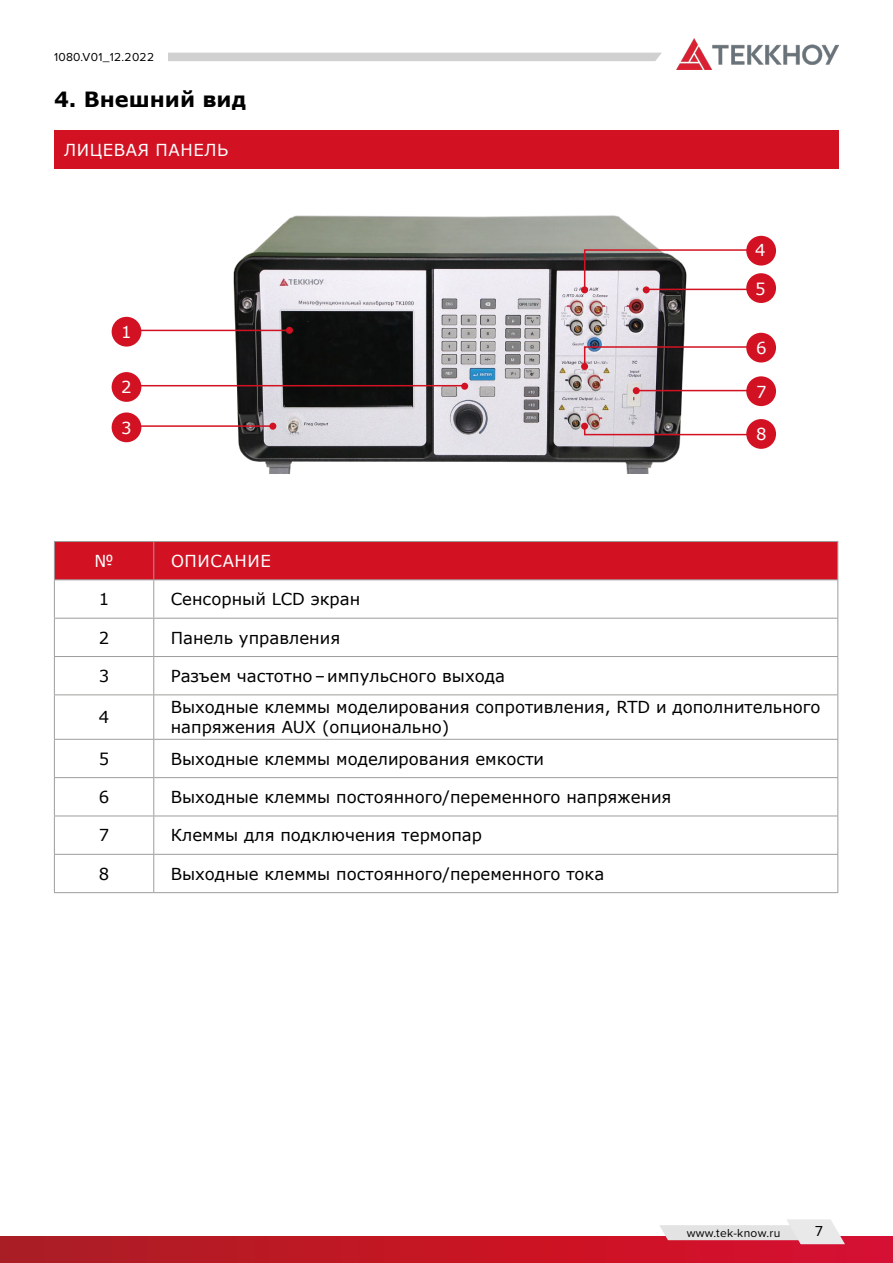
<style>
.page{position:relative;width:893px;height:1263px;background:#fff}
.page>*{position:absolute;margin:0;border:0;box-sizing:border-box;transform-origin:0 0}
.t1{font:700 21px "Verdana";color:#000}
.t2{font:16.5px/19.8px "Verdana";color:#000}
.t3{font:16.5px "Verdana";letter-spacing:.035em;color:#fff}
.t4{font:15px "Proxima Nova";color:#000}
.t5{font:12px "Proxima Nova";letter-spacing:.025em;color:#000}
</style>
<div class="page">
<div style="left:0;top:1237px;width:893px;height:26px;background:linear-gradient(to right,#ac1d21,#db0e2d)"></div>
<svg style="left:659px;top:1219px;width:186px;height:25px"></svg>
<div style="left:168px;top:53px;width:494px;height:8px;background:#d0d0d0"></div>
<img style="left:676px;top:38px;width:163px;height:32px">
<div style="left:54px;top:130px;width:785px;height:39px;background:#d21223"></div>
<img style="left:222px;top:215px;width:469px;height:258px">
<div style="left:112px;top:317px;width:29px;height:30px;background:#d21223;border-radius:50%"></div>
<hr style="left:138px;top:330px;width:151px;height:1px;background:#d21223">
<div style="left:286px;top:327px;width:7px;height:7px;background:#d21223;border-radius:50%"></div>
<div style="left:746px;top:273px;width:30px;height:30px;background:#d21223;border-radius:50%"></div>
<div style="left:643px;top:286px;width:7px;height:7px;background:#d21223;border-radius:50%"></div>
<div style="left:746px;top:376px;width:30px;height:30px;background:#d21223;border-radius:50%"></div>
<hr style="left:637px;top:390px;width:113px;height:1px;background:#d21223">
<div style="left:633px;top:387px;width:7px;height:7px;background:#d21223;border-radius:50%"></div>
<div style="left:746px;top:333px;width:30px;height:29px;background:#d21223;border-radius:50%"></div>
<svg style="left:583px;top:345px;width:168px;height:22px"></svg>
<div style="left:581px;top:363px;width:7px;height:7px;background:#d21223;border-radius:50%"></div>
<div style="left:746px;top:236px;width:30px;height:30px;background:#d21223;border-radius:50%"></div>
<svg style="left:583px;top:249px;width:168px;height:42px"></svg>
<div style="left:581px;top:286px;width:7px;height:7px;background:#d21223;border-radius:50%"></div>
<div style="left:746px;top:419px;width:30px;height:30px;background:#d21223;border-radius:50%"></div>
<svg style="left:583px;top:424px;width:167px;height:12px"></svg>
<div style="left:581px;top:423px;width:7px;height:7px;background:#d21223;border-radius:50%"></div>
<div style="left:112px;top:372px;width:29px;height:30px;background:#d21223;border-radius:50%"></div>
<hr style="left:126px;top:385px;width:339px;height:1px;background:#d21223">
<div style="left:461px;top:383px;width:7px;height:7px;background:#d21223;border-radius:50%"></div>
<div style="left:112px;top:412px;width:29px;height:30px;background:#d21223;border-radius:50%"></div>
<hr style="left:138px;top:425px;width:135px;height:2px;background:#d21223">
<div style="left:269px;top:423px;width:7px;height:7px;background:#d21223;border-radius:50%"></div>
<div style="left:55px;top:542px;width:782px;height:37px;background:#d21223"></div>
<hr style="left:54px;top:541px;width:100px;height:1px;background:#9d9d9c">
<hr style="left:54px;top:542px;width:1px;height:37px;background:#9d9d9c">
<hr style="left:154px;top:541px;width:684px;height:1px;background:#9d9d9c">
<hr style="left:153px;top:542px;width:1px;height:37px;background:#9d9d9c">
<hr style="left:837px;top:542px;width:1px;height:37px;background:#9d9d9c">
<hr style="left:54px;top:579px;width:100px;height:1px;background:#9d9d9c">
<hr style="left:54px;top:580px;width:1px;height:38px;background:#9d9d9c">
<hr style="left:154px;top:579px;width:684px;height:1px;background:#9d9d9c">
<hr style="left:153px;top:580px;width:1px;height:38px;background:#9d9d9c">
<hr style="left:837px;top:580px;width:1px;height:38px;background:#9d9d9c">
<hr style="left:54px;top:618px;width:100px;height:1px;background:#9d9d9c">
<hr style="left:54px;top:618px;width:1px;height:38px;background:#9d9d9c">
<hr style="left:154px;top:618px;width:684px;height:1px;background:#9d9d9c">
<hr style="left:153px;top:618px;width:1px;height:38px;background:#9d9d9c">
<hr style="left:837px;top:618px;width:1px;height:38px;background:#9d9d9c">
<hr style="left:54px;top:656px;width:100px;height:1px;background:#9d9d9c">
<hr style="left:54px;top:657px;width:1px;height:37px;background:#9d9d9c">
<hr style="left:154px;top:656px;width:684px;height:1px;background:#9d9d9c">
<hr style="left:153px;top:657px;width:1px;height:37px;background:#9d9d9c">
<hr style="left:837px;top:657px;width:1px;height:37px;background:#9d9d9c">
<hr style="left:54px;top:694px;width:100px;height:1px;background:#9d9d9c">
<hr style="left:54px;top:695px;width:1px;height:44px;background:#9d9d9c">
<hr style="left:154px;top:694px;width:684px;height:1px;background:#9d9d9c">
<hr style="left:153px;top:695px;width:1px;height:44px;background:#9d9d9c">
<hr style="left:837px;top:695px;width:1px;height:44px;background:#9d9d9c">
<hr style="left:54px;top:739px;width:100px;height:1px;background:#9d9d9c">
<hr style="left:54px;top:740px;width:1px;height:37px;background:#9d9d9c">
<hr style="left:154px;top:739px;width:684px;height:1px;background:#9d9d9c">
<hr style="left:153px;top:740px;width:1px;height:37px;background:#9d9d9c">
<hr style="left:837px;top:740px;width:1px;height:37px;background:#9d9d9c">
<hr style="left:54px;top:777px;width:100px;height:1px;background:#9d9d9c">
<hr style="left:54px;top:778px;width:1px;height:38px;background:#9d9d9c">
<hr style="left:154px;top:777px;width:684px;height:1px;background:#9d9d9c">
<hr style="left:153px;top:778px;width:1px;height:38px;background:#9d9d9c">
<hr style="left:837px;top:778px;width:1px;height:38px;background:#9d9d9c">
<hr style="left:54px;top:816px;width:100px;height:1px;background:#9d9d9c">
<hr style="left:54px;top:816px;width:1px;height:38px;background:#9d9d9c">
<hr style="left:154px;top:816px;width:684px;height:1px;background:#9d9d9c">
<hr style="left:153px;top:816px;width:1px;height:38px;background:#9d9d9c">
<hr style="left:837px;top:816px;width:1px;height:38px;background:#9d9d9c">
<hr style="left:54px;top:854px;width:100px;height:1px;background:#9d9d9c">
<hr style="left:54px;top:855px;width:1px;height:37px;background:#9d9d9c">
<hr style="left:154px;top:854px;width:684px;height:1px;background:#9d9d9c">
<hr style="left:153px;top:855px;width:1px;height:37px;background:#9d9d9c">
<hr style="left:837px;top:855px;width:1px;height:37px;background:#9d9d9c">
<hr style="left:54px;top:892px;width:100px;height:1px;background:#9d9d9c">
<hr style="left:154px;top:892px;width:684px;height:1px;background:#9d9d9c">
<p class="t5" style="left:54px;top:48px;width:102px">1080.V01_12.2022</p>
<p class="t1" style="left:54px;top:85px;width:194px">4. Внешний вид</p>
<p class="t3" style="left:64px;top:138px;width:166px">ЛИЦЕВАЯ ПАНЕЛЬ</p>
<p class="t3" style="left:121px;top:321px;width:12px">1</p>
<p class="t3" style="left:121px;top:376px;width:12px">2</p>
<p class="t3" style="left:121px;top:416px;width:12px">3</p>
<p class="t3" style="left:755px;top:238px;width:12px">4</p>
<p class="t3" style="left:755px;top:278px;width:12px">5</p>
<p class="t3" style="left:756px;top:336px;width:12px">6</p>
<p class="t3" style="left:756px;top:380px;width:12px">7</p>
<p class="t3" style="left:756px;top:423px;width:12px">8</p>
<p class="t3" style="left:94px;top:550px;width:21px">№</p>
<p class="t3" style="left:171px;top:550px;width:101px">ОПИСАНИЕ</p>
<p class="t2" style="left:99px;top:589px;width:12px">1</p>
<p class="t2" style="left:171px;top:589px;width:191px">Сенсорный LCD экран</p>
<p class="t2" style="left:99px;top:628px;width:12px">2</p>
<p class="t2" style="left:171px;top:628px;width:171px">Панель управления</p>
<p class="t2" style="left:99px;top:666px;width:12px">3</p>
<p class="t2" style="left:171px;top:666px;width:336px">Разъем частотно–импульсного выхода</p>
<p class="t2" style="left:99px;top:707px;width:12px">4</p>
<p class="t2" style="left:171px;top:697px;width:651px">Выходные клеммы моделирования сопротивления, RTD и дополнительного напряжения AUX (опционально)</p>
<p class="t2" style="left:99px;top:749px;width:12px">5</p>
<p class="t2" style="left:171px;top:749px;width:375px">Выходные клеммы моделирования емкости</p>
<p class="t2" style="left:99px;top:787px;width:12px">6</p>
<p class="t2" style="left:171px;top:787px;width:502px">Выходные клеммы постоянного/переменного напряжения</p>
<p class="t2" style="left:99px;top:825px;width:12px">7</p>
<p class="t2" style="left:171px;top:825px;width:313px">Клеммы для подключения термопар</p>
<p class="t2" style="left:99px;top:864px;width:12px">8</p>
<p class="t2" style="left:171px;top:864px;width:435px">Выходные клеммы постоянного/переменного тока</p>
<p class="t5" style="left:687px;top:1223px;width:95px">www.tek-know.ru</p>
<p class="t4" style="left:815px;top:1220px;width:9px">7</p>
</div>
